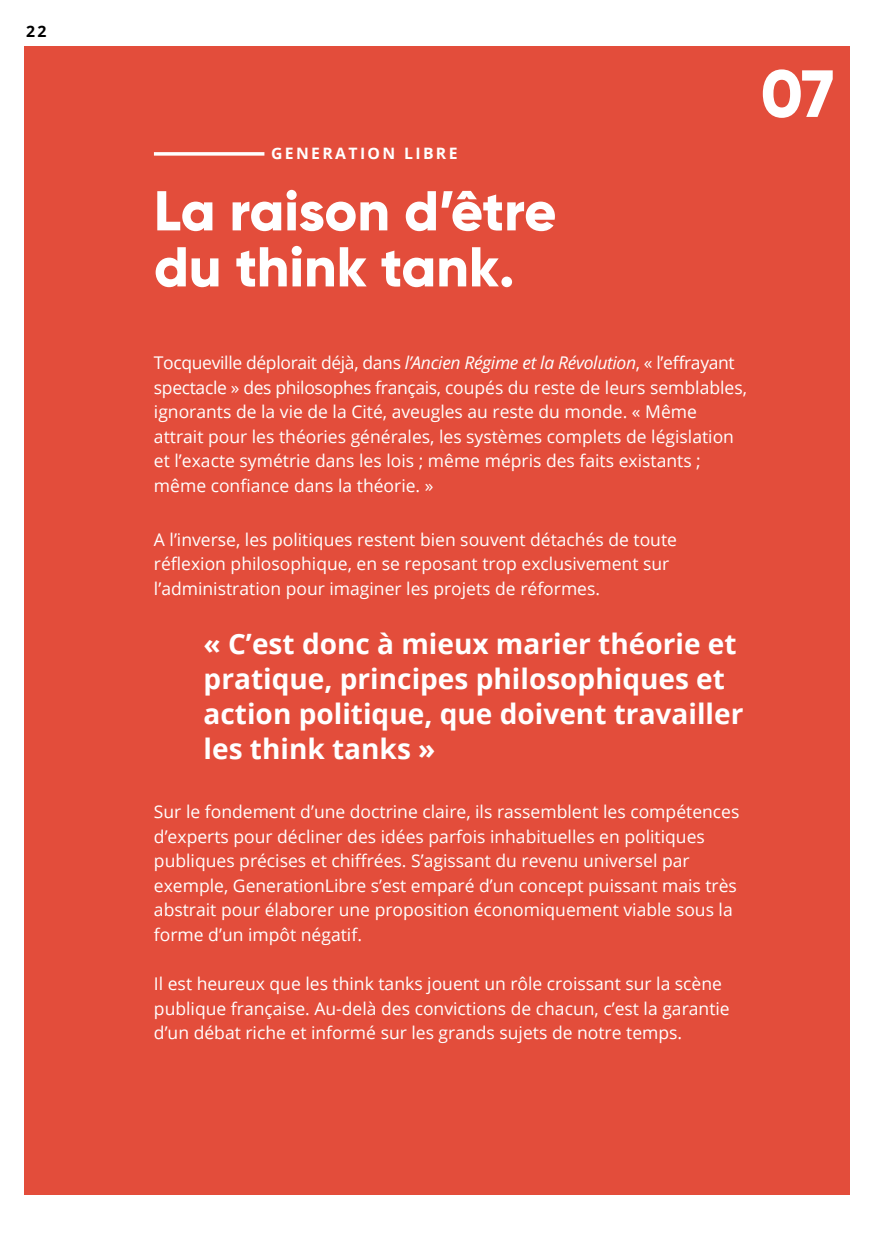
<style>
.page{position:relative;width:874px;height:1241px;background:#fff}
.page>*{position:absolute;margin:0;border:0;box-sizing:border-box;transform-origin:0 0}
.t1{font:800 66.5px "Gilroy";color:#fff}
.t2{font:800 56px/56px "Gilroy";color:#fff}
.t3{font:700 28px/35px "Open Sans";color:#fff}
.t4{font:17.5px/24.5px "Open Sans";color:#fff}
.t5{font:700 15.75px "Open Sans";letter-spacing:.15em;color:#fff}
.t6{font:700 15.75px "Open Sans";color:#000}
.s1{font-style:italic}
</style>
<div class="page">
<div style="left:24px;top:46px;width:825px;height:1148px;background:#e34d3b"></div>
<svg style="left:154px;top:152px;width:110px;height:4px"></svg>
<p class="t6" style="left:26px;top:21px;width:22px">22</p>
<p class="t5" style="left:271px;top:142px;width:188px">GENERATION LIBRE</p>
<h2 class="t2" style="left:154px;top:182px;width:404px">La raison d’être du think tank.</h2>
<h1 class="t1" style="left:760px;top:52px;width:75px">07</h1>
<p class="t4" style="left:154px;top:350px;width:594px">Tocqueville déplorait déjà, dans <span class="s1">l’Ancien Régime et la Révolution</span>, « l’effrayant spectacle » des philosophes français, coupés du reste de leurs semblables, ignorants de la vie de la Cité, aveugles au reste du monde. « Même attrait pour les théories générales, les systèmes complets de législation et l’exacte symétrie dans les lois ; même mépris des faits existants ; même confiance dans la théorie. »</p>
<p class="t4" style="left:154px;top:526px;width:524px">A l’inverse, les politiques restent bien souvent détachés de toute réflexion philosophique, en se reposant trop exclusivement sur l’administration pour imaginer les projets de réformes.</p>
<h3 class="t3" style="left:203px;top:626px;width:541px">« C’est donc à mieux marier théorie et pratique, principes philosophiques et action politique, que doivent travailler les think tanks »</h3>
<p class="t4" style="left:154px;top:799px;width:586px">Sur le fondement d’une doctrine claire, ils rassemblent les compétences d’experts pour décliner des idées parfois inhabituelles en politiques publiques précises et chiffrées. S’agissant du revenu universel par exemple, GenerationLibre s’est emparé d’un concept puissant mais très abstrait pour élaborer une proposition économiquement viable sous la forme d’un impôt négatif.</p>
<p class="t4" style="left:154px;top:970px;width:577px">Il est heureux que les think tanks jouent un rôle croissant sur la scène publique française. Au-delà des convictions de chacun, c’est la garantie d’un débat riche et informé sur les grands sujets de notre temps.</p>
</div>
